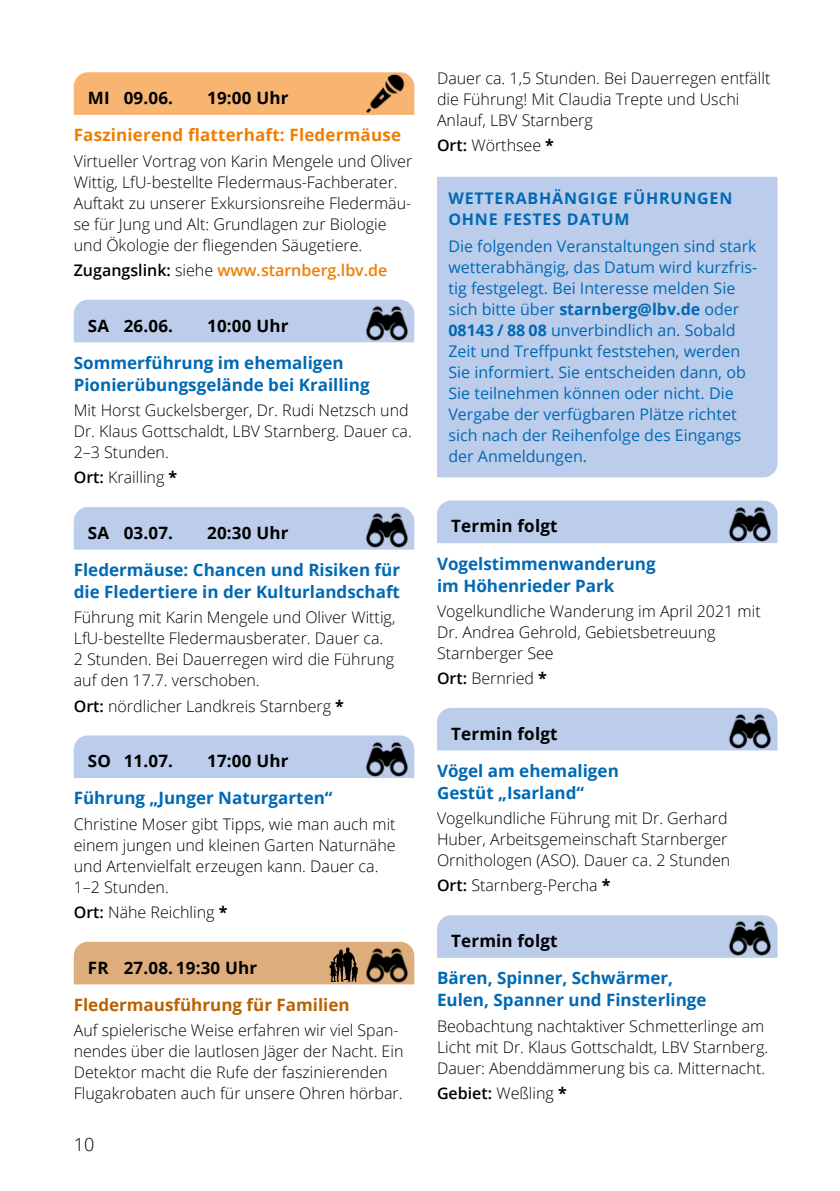
<style>
.page{position:relative;width:840px;height:1191px;background:#fff}
.page>*{position:absolute;margin:0;border:0;box-sizing:border-box;transform-origin:0 0}
.t1{font:300 18px "Open Sans";color:#000}
.t2{font:700 17px/22px "Open Sans";color:#0069b4}
.t3{font:700 17px "Open Sans";letter-spacing:.01em;color:#000}
.t4{font:700 17px "Open Sans";letter-spacing:.01em;color:#ef7d00}
.t5{font:700 17px "Open Sans";color:#b86200}
.t6{font:300 16px/21px "Open Sans";color:#000}
.t7{font:16px/21px "Open Sans";color:#0069b4}
.t8{font:700 16px/21px "Open Sans";letter-spacing:.05em;color:#0069b4}
.t9{font:600 16px "Open Sans";color:#ef7d00}
.t10{font:600 16px "Open Sans";color:#000}
.s1{color:#000}
.s2{font-weight:300;color:#000}
.s3{font-weight:600}
.s4{font-weight:700}
.s5{font-weight:300}
</style>
<div class="page">
<div style="left:74px;top:72px;width:340px;height:43px;background:#f8b471"></div>
<div style="left:74px;top:300px;width:340px;height:42px;background:#bccdeb"></div>
<div style="left:74px;top:507px;width:340px;height:42px;background:#bccdeb"></div>
<div style="left:74px;top:735px;width:340px;height:43px;background:#bccdeb"></div>
<img style="left:363px;top:75px;width:43px;height:39px">
<img style="left:365px;top:300px;width:45px;height:42px">
<img style="left:365px;top:507px;width:45px;height:42px">
<img style="left:365px;top:735px;width:45px;height:43px">
<svg style="left:74px;top:941px;width:340px;height:43px;background:#cb9f74"></svg>
<div style="left:437px;top:500px;width:340px;height:43px;background:#bccdeb"></div>
<div style="left:437px;top:708px;width:340px;height:42px;background:#bccdeb"></div>
<div style="left:437px;top:915px;width:340px;height:43px;background:#bccdeb"></div>
<img style="left:727px;top:500px;width:46px;height:43px">
<img style="left:727px;top:708px;width:46px;height:42px">
<img style="left:727px;top:915px;width:46px;height:42px">
<div style="left:437px;top:177px;width:340px;height:300px;background:#bccdeb"></div>
<p class="t3" style="left:88px;top:86px;width:87px">MI 09.06.</p>
<p class="t3" style="left:207px;top:86px;width:83px">19:00 Uhr</p>
<p class="t4" style="left:74px;top:123px;width:328px">Faszinierend flatterhaft: Fledermäuse</p>
<p class="t6" style="left:74px;top:150px;width:340px">Virtueller Vortrag von Karin Mengele und Oliver Wittig, LfU-bestellte Fledermaus-Fachberater.<br>Auftakt zu unserer Exkursionsreihe Fledermäu&shy;se für Jung und Alt: Grundlagen zur Biologie und Ökologie der fliegenden Säugetiere.</p>
<p class="t9" style="left:74px;top:259px;width:315px"><span class="s1">Zugangslink:</span> <span class="s2">siehe</span> www.starnberg.lbv.de</p>
<p class="t3" style="left:88px;top:313px;width:87px">SA 26.06.</p>
<p class="t3" style="left:207px;top:313px;width:83px">10:00 Uhr</p>
<p class="t2" style="left:74px;top:351px;width:297px">Sommerführung im ehemaligen<br>Pionierübungsgelände bei Krailling</p>
<p class="t6" style="left:74px;top:399px;width:339px">Mit Horst Guckelsberger, Dr. Rudi Netzsch und<br>Dr. Klaus Gottschaldt, LBV Starnberg. Dauer ca.<br>2–3 Stunden.</p>
<p class="t6" style="left:74px;top:466px;width:105px"><span class="s3">Ort:</span> Krailling <span class="s4">*</span></p>
<p class="t3" style="left:88px;top:521px;width:87px">SA 03.07.</p>
<p class="t3" style="left:207px;top:521px;width:83px">20:30 Uhr</p>
<p class="t2" style="left:74px;top:558px;width:327px">Fledermäuse: Chancen und Risiken für die Fledertiere in der Kulturlandschaft</p>
<p class="t6" style="left:74px;top:606px;width:323px">Führung mit Karin Mengele und Oliver Wittig, LfU-bestellte Fledermausberater. Dauer ca.<br>2 Stunden. Bei Dauerregen wird die Führung auf den 17.7. verschoben.</p>
<p class="t6" style="left:74px;top:695px;width:271px"><span class="s3">Ort:</span> nördlicher Landkreis Starnberg <span class="s4">*</span></p>
<p class="t3" style="left:88px;top:749px;width:87px">SO 11.07.</p>
<p class="t3" style="left:207px;top:749px;width:83px">17:00 Uhr</p>
<p class="t2" style="left:74px;top:787px;width:260px">Führung „Junger Naturgarten“</p>
<p class="t6" style="left:74px;top:813px;width:323px">Christine Moser gibt Tipps, wie man auch mit einem jungen und kleinen Garten Naturnähe und Artenvielfalt erzeugen kann. Dauer ca.<br>1–2 Stunden.</p>
<p class="t6" style="left:74px;top:901px;width:155px"><span class="s3">Ort:</span> Nähe Reichling <span class="s4">*</span></p>
<p class="t3" style="left:88px;top:955px;width:171px">FR 27.08. 19:30 Uhr</p>
<p class="t5" style="left:74px;top:992px;width:277px">Fledermausführung für Familien</p>
<p class="t6" style="left:74px;top:1019px;width:331px">Auf spielerische Weise erfahren wir viel Span&shy;nendes über die lautlosen Jäger der Nacht. Ein Detektor macht die Rufe der faszinierenden Flugakrobaten auch für unsere Ohren hörbar.</p>
<p class="t1" style="left:74px;top:1132px;width:22px">10</p>
<p class="t6" style="left:437px;top:67px;width:335px">Dauer ca. 1,5 Stunden. Bei Dauerregen entfällt die Führung! Mit Claudia Trepte und Uschi<br>Anlauf, LBV Starnberg</p>
<p class="t6" style="left:437px;top:135px;width:118px"><span class="s3">Ort:</span> Wörthsee <span class="s4">*</span></p>
<p class="t8" style="left:448px;top:188px;width:285px">WETTERABHÄNGIGE FÜHRUNGEN<br>OHNE FESTES DATUM</p>
<p class="t7" style="left:448px;top:235px;width:310px">Die folgenden Veranstaltungen sind stark wetterabhängig, das Datum wird kurzfris&shy;tig festgelegt. Bei Interesse melden Sie sich bitte über <span class="s4">starnberg@lbv.de</span> oder <span class="s4">08143 / 88 08</span> unverbindlich an. Sobald Zeit und Treffpunkt feststehen, werden Sie informiert. Sie entscheiden dann, ob Sie teilnehmen können oder nicht. Die Vergabe der verfügbaren Plätze richtet sich nach der Reihenfolge des Eingangs der Anmeldungen.</p>
<p class="t3" style="left:451px;top:514px;width:108px">Termin folgt</p>
<p class="t2" style="left:437px;top:552px;width:220px">Vogelstimmenwanderung im Höhenrieder Park</p>
<p class="t6" style="left:437px;top:600px;width:325px">Vogelkundliche Wanderung im April 2021 mit<br>Dr. Andrea Gehrold, Gebietsbetreuung<br>Starnberger See</p>
<p class="t6" style="left:437px;top:667px;width:111px"><span class="s3">Ort:</span> Bernried <span class="s4">*</span></p>
<p class="t3" style="left:451px;top:721px;width:108px">Termin folgt</p>
<p class="t2" style="left:437px;top:759px;width:183px">Vögel am ehemaligen<br>Gestüt „Isarland“</p>
<p class="t6" style="left:437px;top:807px;width:295px">Vogelkundliche Führung mit Dr. Gerhard<br>Huber, Arbeitsgemeinschaft Starnberger<br>Ornithologen (ASO). Dauer ca. 2 Stunden</p>
<p class="t6" style="left:437px;top:874px;width:175px"><span class="s3">Ort:</span> Starnberg-Percha <span class="s4">*</span></p>
<p class="t3" style="left:451px;top:929px;width:108px">Termin folgt</p>
<p class="t2" style="left:437px;top:966px;width:271px">Bären, Spinner, Schwärmer,<br>Eulen, Spanner und Finsterlinge</p>
<p class="t6" style="left:437px;top:1014px;width:332px">Beobachtung nachtaktiver Schmetterlinge am<br>Licht mit Dr. Klaus Gottschaldt, LBV Starnberg.<br>Dauer: Abenddämmerung bis ca. Mitternacht.</p>
<p class="t10" style="left:437px;top:1082px;width:131px">Gebiet: <span class="s5">Weßling</span> <span class="s4">*</span></p>
</div>
